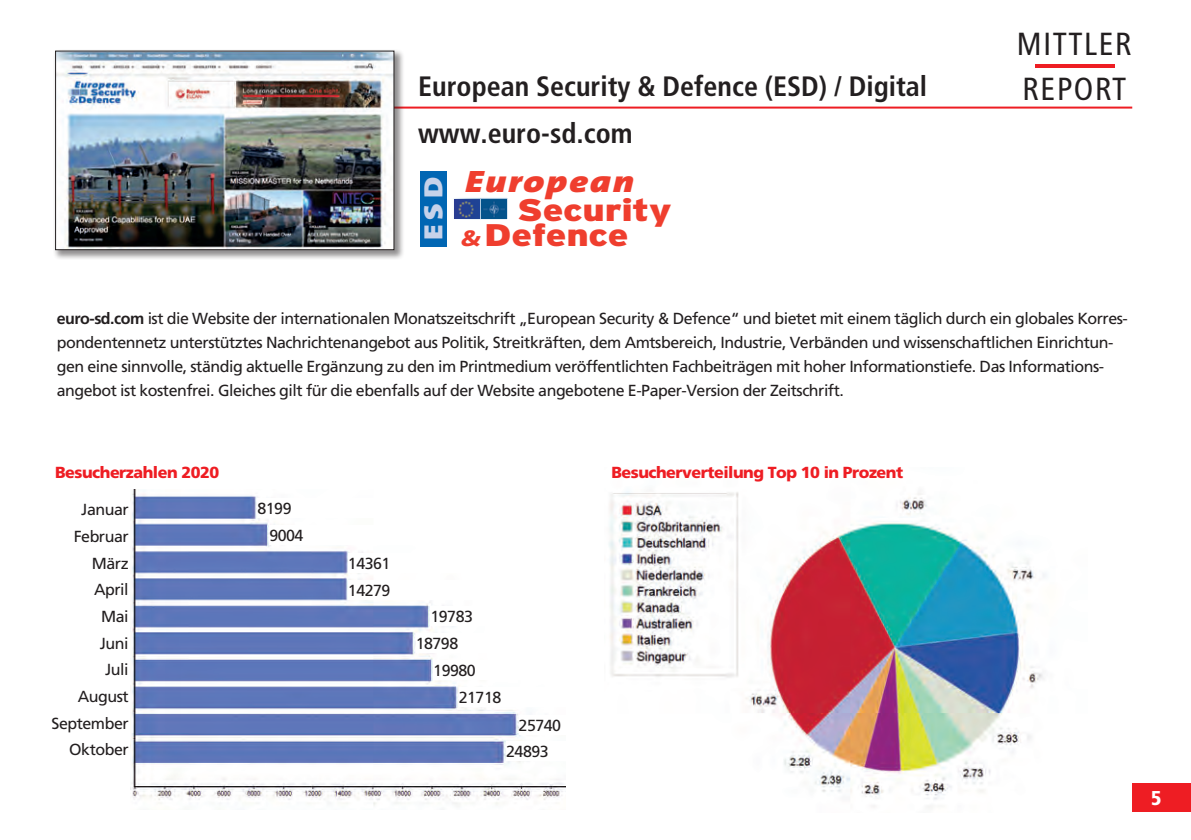
<style>
.page{position:relative;width:1191px;height:840px;background:#fff}
.page>*{position:absolute;margin:0;border:0;box-sizing:border-box;transform-origin:0 0}
.t1{font:condensed 31.8px "Frutiger";letter-spacing:.05em;color:#231f20}
.t2{font:900 31.2px/25.2px "Interstate";letter-spacing:-.01em;color:#ef3e2e;scale:1.22 1}
.t3{font:italic 900 31.2px "The Sans B9";letter-spacing:.05em;color:#ef3e2e;scale:1.22 1}
.t4{font:700 condensed 28px "Frutiger";color:#231f20}
.t5{font:900 26.6px "The Sans B9";color:#c6d2ea;scale:1.22 1}
.t6{font:900 condensed 20px "Frutiger";color:#fff}
.t7{font:16px/26.6px "Frutiger";letter-spacing:-.03em;color:#231f20}
.t8{font:900 16px "Frutiger";letter-spacing:-.03em;color:#ee1d23}
.s1{font-family:"The Sans B8";font-weight:800;font-style:italic;font-size:21.4px}
.s2{font-weight:700}
</style>
<div class="page">
<div style="left:1132px;top:782px;width:59px;height:29px;background:#ee1d23"></div>
<hr style="left:1035px;top:64px;width:80px;height:4px;background:#ee1d23">
<hr style="left:57px;top:106px;width:1075px;height:2px;background:#ee1d23">
<div style="left:53px;top:48px;width:351px;height:212px;background:#231f20;opacity:.5"></div>
<img style="left:57px;top:53px;width:335px;height:195px">
<div style="left:55px;top:51px;width:339px;height:199px;border:1px solid #231f20"></div>
<svg style="left:454px;top:199px;width:52px;height:19px"></svg>
<div style="left:452px;top:197px;width:56px;height:23px;border:1px solid #fff"></div>
<div style="left:420px;top:171px;width:26px;height:76px;background:#0166b3"></div>
<img style="left:609px;top:491px;width:437px;height:317px">
<img style="left:130px;top:489px;width:435px;height:317px">
<div style="left:257px;top:498px;width:168px;height:20px;background:#fff"></div>
<div style="left:269px;top:524px;width:168px;height:20px;background:#fff"></div>
<div style="left:348px;top:552px;width:168px;height:20px;background:#fff"></div>
<div style="left:348px;top:579px;width:168px;height:20px;background:#fff"></div>
<div style="left:430px;top:606px;width:168px;height:20px;background:#fff"></div>
<div style="left:416px;top:632px;width:167px;height:20px;background:#fff"></div>
<div style="left:433px;top:659px;width:168px;height:20px;background:#fff"></div>
<div style="left:459px;top:687px;width:136px;height:20px;background:#fff"></div>
<div style="left:518px;top:714px;width:168px;height:20px;background:#fff"></div>
<div style="left:506px;top:741px;width:168px;height:19px;background:#fff"></div>
<h1 class="t1" style="left:1017px;top:25px;width:116px">MITTLER</h1>
<h3 class="t4" style="left:418px;top:69px;width:510px">European Security &amp; Defence (ESD) / Digital</h3>
<h1 class="t1" style="left:1022px;top:70px;width:105px">REPORT</h1>
<h3 class="t4" style="left:418px;top:117px;width:216px">www.euro-sd.com</h3>
<h3 class="t5" style="left:419px;top:240px;width:53px;rotate:-90deg">ESD</h3>
<h2 class="t3" style="left:465px;top:165px;width:140px">European</h2>
<h2 class="t2" style="left:461px;top:197px;width:174px;text-indent:56px">Security <span class="s1">&amp;</span>Defence</h2>
<p class="t7" style="left:57px;top:306px;width:1072px;line-height:24px"><span class="s2">euro-sd.com</span> ist die Website der internationalen Monatszeitschrift „European Security &amp; Defence“ und bietet mit einem täglich durch ein globales Korres&shy;pondentennetz unterstütztes Nachrichtenangebot aus Politik, Streitkräften, dem Amtsbereich, Industrie, Verbänden und wissenschaftlichen Einrichtun&shy;gen eine sinnvolle, ständig aktuelle Ergänzung zu den im Printmedium veröffentlichten Fachbeiträgen mit hoher Informationstiefe. Das Informations&shy;angebot ist kostenfrei. Gleiches gilt für die ebenfalls auf der Website angebotene E-Paper-Version der Zeitschrift.</p>
<p class="t8" style="left:55px;top:462px;width:166px">Besucherzahlen 2020</p>
<p class="t7" style="left:52px;top:496px;width:79px;text-align:right">Januar<br>Februar<br>März<br>April<br>Mai<br>Juni<br>Juli<br>August<br>September<br>Oktober</p>
<p class="t7" style="left:269px;top:495px;width:36px;text-indent:-12px">8199<br>9004</p>
<p class="t7" style="left:348px;top:550px;width:44px">14361<br>14279</p>
<p class="t7" style="left:430px;top:603px;width:44px">19783</p>
<p class="t7" style="left:416px;top:630px;width:44px">18798</p>
<p class="t7" style="left:433px;top:656px;width:44px">19980</p>
<p class="t7" style="left:459px;top:684px;width:44px">21718</p>
<p class="t7" style="left:506px;top:712px;width:57px;text-indent:12px">25740<br>24893</p>
<p class="t8" style="left:611px;top:462px;width:293px">Besucherverteilung Top 10 in Prozent</p>
<p class="t6" style="left:1151px;top:785px;width:12px">5</p>
</div>
